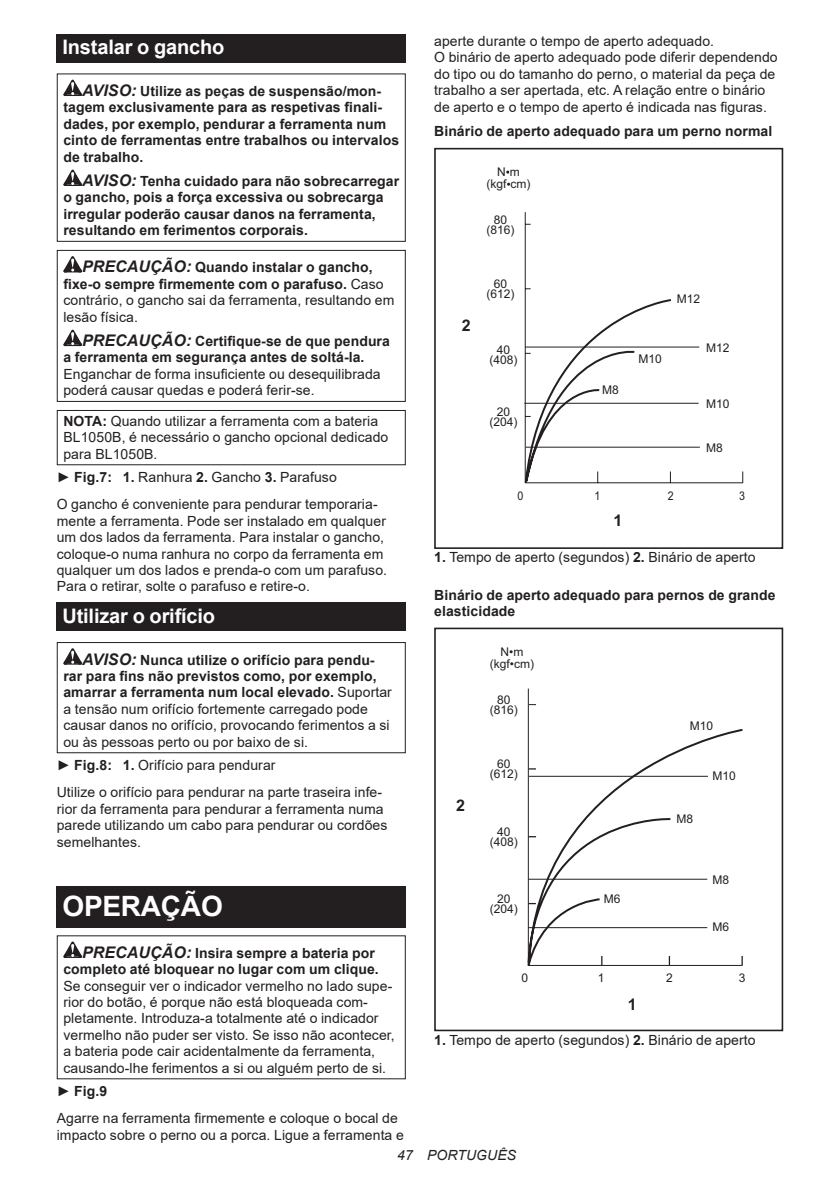
<style>
.page{position:relative;width:840px;height:1191px;background:#fff}
.page>*{position:absolute;margin:0;border:0;box-sizing:border-box;transform-origin:0 0}
.t1{font:700 28px "Arial";letter-spacing:-.01em;color:#fff}
.t2{font:700 20px "Arial";letter-spacing:-.01em;color:#fff}
.t3{font:700 16px "Arial";color:#231f20}
.t4{font:14px/16.4px "Arial";letter-spacing:.005em;color:#231f20}
.t5{font:700 14px/16.4px "Arial";letter-spacing:.005em;color:#231f20}
.t6{font:italic 14px "Arial";letter-spacing:.005em;color:#231f20}
.t7{font:12px/10px "Arial";color:#231f20;text-align:center}
.t8{font:12px "Arial";color:#231f20;scale:.89 1}
.s1{font-style:italic;font-size:16px}
.s2{font-weight:700;font-style:italic;font-size:16px}
.s3{font-weight:700}
</style>
<div class="page">
<div style="left:57px;top:34px;width:348px;height:29px;background:#231f20"></div>
<svg style="left:63px;top:80px;width:19px;height:16px"></svg>
<svg style="left:63px;top:170px;width:19px;height:16px"></svg>
<div style="left:57px;top:73px;width:348px;height:169px;border:1px solid #231f20"></div>
<svg style="left:63px;top:256px;width:19px;height:16px"></svg>
<svg style="left:63px;top:330px;width:19px;height:16px"></svg>
<div style="left:57px;top:250px;width:348px;height:152px;border:1px solid #231f20"></div>
<div style="left:57px;top:410px;width:348px;height:55px;border:1px solid #231f20"></div>
<div style="left:57px;top:602px;width:348px;height:29px;background:#231f20"></div>
<svg style="left:63px;top:648px;width:19px;height:16px"></svg>
<div style="left:57px;top:642px;width:348px;height:111px;border:1px solid #231f20"></div>
<div style="left:57px;top:886px;width:348px;height:41px;background:#231f20"></div>
<svg style="left:63px;top:941px;width:19px;height:17px"></svg>
<svg style="left:524px;top:212px;width:219px;height:272px"></svg>
<svg style="left:741px;top:471px;width:1px;height:12px"></svg>
<svg style="left:524px;top:298px;width:148px;height:186px"></svg>
<hr style="left:524px;top:346px;width:174px;height:1px;background:#231f20">
<hr style="left:525px;top:447px;width:174px;height:1px;background:#231f20">
<hr style="left:524px;top:403px;width:174px;height:1px;background:#231f20">
<div style="left:434px;top:148px;width:348px;height:401px;border:2px solid #231f20"></div>
<div style="left:434px;top:627px;width:348px;height:404px;border:2px solid #231f20"></div>
<svg style="left:527px;top:688px;width:216px;height:278px"></svg>
<h2 class="t2" style="left:62px;top:33px;width:163px">Instalar o gancho</h2>
<p class="t5" style="left:63px;top:83px;width:337px;text-indent:19px"><span class="s1">AVISO:</span> Utilize as peças de suspensão/mon&shy;tagem exclusivamente para as respetivas finali&shy;dades, por exemplo, pendurar a ferramenta num cinto de ferramentas entre trabalhos ou intervalos de trabalho.</p>
<p class="t5" style="left:63px;top:173px;width:337px;text-indent:19px"><span class="s1">AVISO:</span> Tenha cuidado para não sobrecarregar o gancho, pois a força excessiva ou sobrecarga irregular poderão causar danos na ferramenta, resultando em ferimentos corporais.</p>
<p class="t4" style="left:63px;top:259px;width:332px;text-indent:19px"><span class="s2">PRECAUÇÃO:</span> <span class="s3">Quando instalar o gancho, fixe-o sempre firmemente com o parafuso.</span> Caso contrário, o gancho sai da ferramenta, resultando em lesão física.</p>
<p class="t5" style="left:63px;top:333px;width:328px;text-indent:19px"><span class="s1">PRECAUÇÃO:</span> Certifique-se de que pendura a ferramenta em segurança antes de soltá-la.</p>
<p class="t4" style="left:63px;top:366px;width:318px">Enganchar de forma insuficiente ou desequilibrada poderá causar quedas e poderá ferir-se.</p>
<p class="t4" style="left:63px;top:412px;width:326px"><span class="s3">NOTA:</span> Quando utilizar a ferramenta com a bateria<br>BL1050B, é necessário o gancho opcional dedicado para BL1050B.</p>
<p class="t4" style="left:57px;top:463px;width:322px;line-height:27.8px">► <span class="s3">Fig.7: 1.</span> Ranhura <span class="s3">2.</span> Gancho <span class="s3">3.</span> Parafuso<br>O gancho é conveniente para pendurar temporaria-</p>
<p class="t4" style="left:57px;top:512px;width:332px">mente a ferramenta. Pode ser instalado em qualquer um dos lados da ferramenta. Para instalar o gancho, coloque-o numa ranhura no corpo da ferramenta em qualquer um dos lados e prenda-o com um parafuso.<br>Para o retirar, solte o parafuso e retire-o.</p>
<h2 class="t2" style="left:62px;top:601px;width:154px">Utilizar o orifício</h2>
<p class="t4" style="left:63px;top:651px;width:330px;text-indent:19px"><span class="s2">AVISO:</span> <span class="s3">Nunca utilize o orifício para pendu&shy;rar para fins não previstos como, por exemplo, amarrar a ferramenta num local elevado.</span> Suportar a tensão num orifício fortemente carregado pode causar danos no orifício, provocando ferimentos a si ou às pessoas perto ou por baixo de si.</p>
<p class="t4" style="left:57px;top:750px;width:327px;line-height:27.8px">► <span class="s3">Fig.8: 1.</span> Orifício para pendurar<br>Utilize o orifício para pendurar na parte traseira infe-</p>
<p class="t4" style="left:57px;top:800px;width:332px">rior da ferramenta para pendurar a ferramenta numa parede utilizando um cabo para pendurar ou cordões semelhantes.</p>
<h1 class="t1" style="left:62px;top:886px;width:162px">OPERAÇÃO</h1>
<p class="t5" style="left:63px;top:945px;width:317px;text-align:right"><span class="s1">PRECAUÇÃO:</span> Insira sempre a bateria por completo até bloquear no lugar com um clique.</p>
<p class="t4" style="left:63px;top:977px;width:333px">Se conseguir ver o indicador vermelho no lado supe&shy;rior do botão, é porque não está bloqueada com&shy;pletamente. Introduza-a totalmente até o indicador vermelho não puder ser visto. Se isso não acontecer, a bateria pode cair acidentalmente da ferramenta, causando-lhe ferimentos a si ou alguém perto de si.</p>
<p class="t4" style="left:57px;top:1076px;width:342px;line-height:27.8px">► <span class="s3">Fig.9<br></span>Agarre na ferramenta firmemente e coloque o bocal de</p>
<p class="t4" style="left:57px;top:1126px;width:348px">impacto sobre o perno ou a porca. Ligue a ferramenta e</p>
<p class="t4" style="left:434px;top:33px;width:345px">aperte durante o tempo de aperto adequado.<br>O binário de aperto adequado pode diferir dependendo do tipo ou do tamanho do perno, o material da peça de trabalho a ser apertada, etc. A relação entre o binário de aperto e o tempo de aperto é indicada nas figuras.</p>
<p class="t5" style="left:434px;top:123px;width:339px">Binário de aperto adequado para um perno normal</p>
<p class="t7" style="left:486px;top:166px;width:45px;line-height:12px">N m (kgf cm)</p>
<p class="t3" style="left:461px;top:314px;width:10px">2</p>
<p class="t7" style="left:486px;top:215px;width:30px">80 (816)</p>
<p class="t7" style="left:486px;top:279px;width:30px">60 (612)</p>
<p class="t7" style="left:489px;top:345px;width:30px">40 (408)</p>
<p class="t7" style="left:489px;top:407px;width:30px">20 (204)</p>
<p class="t7" style="left:602px;top:385px;width:18px">M8</p>
<p class="t7" style="left:638px;top:353px;width:25px">M10</p>
<p class="t7" style="left:676px;top:294px;width:25px">M12</p>
<p class="t7" style="left:705px;top:342px;width:25px">M12</p>
<p class="t7" style="left:705px;top:399px;width:25px">M10</p>
<p class="t7" style="left:705px;top:443px;width:18px">M8</p>
<p class="t8" style="left:517px;top:487px;width:8px">0</p>
<p class="t8" style="left:594px;top:487px;width:8px">1</p>
<p class="t8" style="left:667px;top:487px;width:8px">2</p>
<p class="t8" style="left:738px;top:487px;width:8px">3</p>
<p class="t3" style="left:613px;top:509px;width:10px">1</p>
<p class="t4" style="left:434px;top:549px;width:323px"><span class="s3">1.</span> Tempo de aperto (segundos) <span class="s3">2.</span> Binário de aperto</p>
<p class="t5" style="left:434px;top:587px;width:343px">Binário de aperto adequado para pernos de grande elasticidade</p>
<p class="t7" style="left:489px;top:646px;width:46px;line-height:12px">N•m (kgf•cm)</p>
<p class="t3" style="left:456px;top:794px;width:10px">2</p>
<p class="t7" style="left:489px;top:695px;width:30px">80 (816)</p>
<p class="t7" style="left:489px;top:759px;width:30px">60 (612)</p>
<p class="t7" style="left:489px;top:826px;width:30px">40 (408)</p>
<p class="t7" style="left:489px;top:893px;width:30px">20 (204)</p>
<p class="t7" style="left:603px;top:893px;width:18px">M6</p>
<p class="t7" style="left:689px;top:720px;width:25px">M10</p>
<p class="t7" style="left:676px;top:813px;width:18px">M8</p>
<p class="t7" style="left:712px;top:770px;width:25px">M10</p>
<p class="t7" style="left:712px;top:874px;width:18px">M8</p>
<p class="t7" style="left:712px;top:921px;width:18px">M6</p>
<p class="t7" style="left:521px;top:972px;width:8px">0</p>
<p class="t7" style="left:597px;top:972px;width:8px">1</p>
<p class="t7" style="left:666px;top:972px;width:8px">2</p>
<p class="t7" style="left:738px;top:972px;width:8px">3</p>
<p class="t3" style="left:627px;top:994px;width:10px">1</p>
<p class="t4" style="left:434px;top:1031px;width:323px"><span class="s3">1.</span> Tempo de aperto (segundos) <span class="s3">2.</span> Binário de aperto</p>
<p class="t6" style="left:397px;top:1146px;width:120px">47 PORTUGUÊS</p>
</div>
